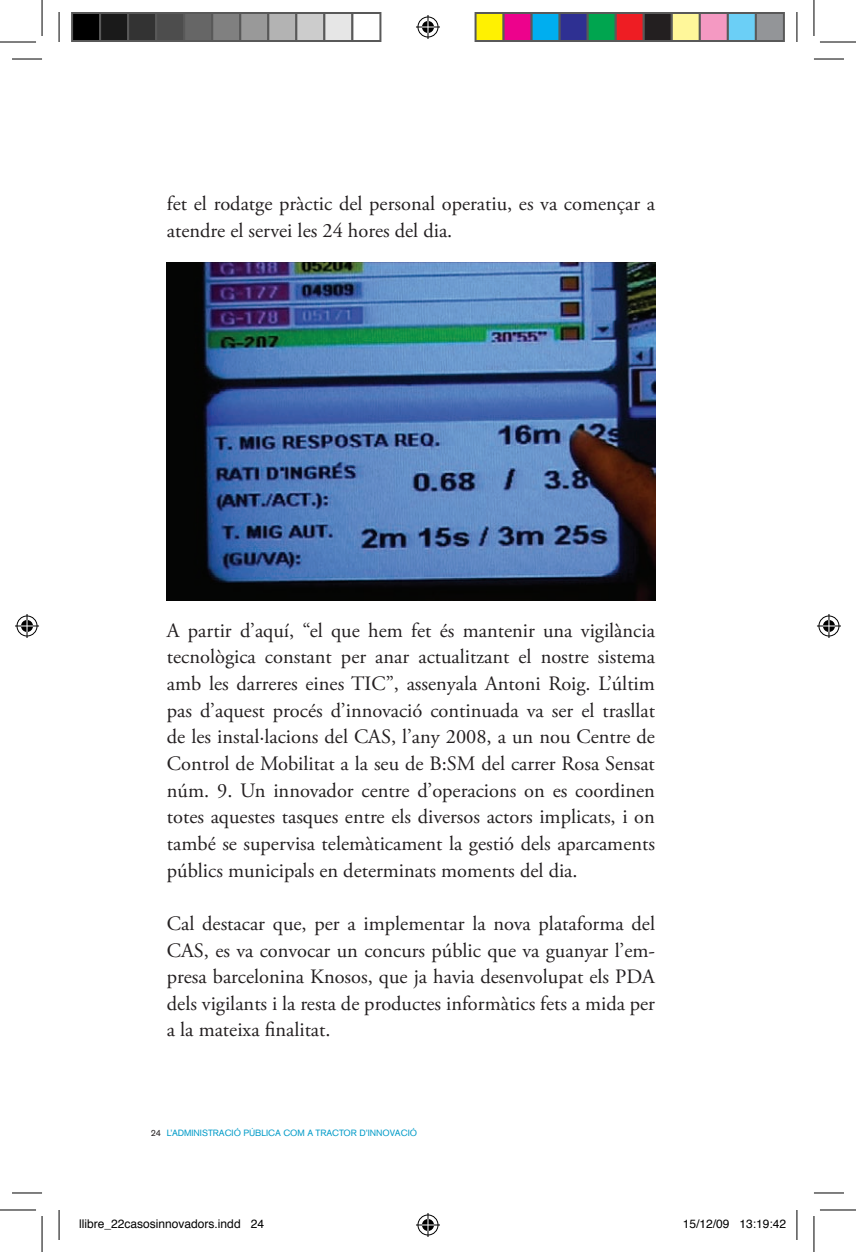
<style>
.page{position:relative;width:856px;height:1252px;background:#fff}
.page>*{position:absolute;margin:0;border:0;box-sizing:border-box;transform-origin:0 0}
.Body_Text{font:20.4px/26.6px "Adobe Garamond Pro";color:#231f20;text-align:justify}
.t1{font:12px "Helvetica";color:#000}
.t2{font:9px "Akzidenz Grotesk BQ";color:#009bc8}
.s1{color:#231f20}
</style>
<div class="page">
<img style="left:167px;top:263px;width:487px;height:337px">
<hr style="left:12px;top:59px;width:30px;height:1px;background:#000">
<hr style="left:813px;top:59px;width:30px;height:1px;background:#000">
<hr style="left:12px;top:1193px;width:30px;height:1px;background:#000">
<hr style="left:813px;top:1193px;width:30px;height:1px;background:#000">
<hr style="left:59px;top:12px;width:1px;height:30px;background:#000">
<hr style="left:59px;top:1210px;width:1px;height:30px;background:#000">
<hr style="left:796px;top:12px;width:1px;height:30px;background:#000">
<hr style="left:796px;top:1210px;width:1px;height:30px;background:#000">
<hr style="left:0;top:42px;width:36px;height:1px;background:#000">
<hr style="left:819px;top:42px;width:36px;height:1px;background:#000">
<hr style="left:0;top:1210px;width:36px;height:1px;background:#000">
<hr style="left:819px;top:1210px;width:36px;height:1px;background:#000">
<hr style="left:42px;top:0;width:1px;height:36px;background:#000">
<hr style="left:42px;top:1216px;width:1px;height:36px;background:#000">
<hr style="left:813px;top:0;width:1px;height:36px;background:#000">
<hr style="left:813px;top:1216px;width:1px;height:36px;background:#000">
<svg style="left:416px;top:15px;width:24px;height:24px"></svg>
<svg style="left:416px;top:1213px;width:24px;height:24px"></svg>
<svg style="left:15px;top:614px;width:24px;height:24px"></svg>
<svg style="left:817px;top:614px;width:23px;height:24px"></svg>
<div style="left:72px;top:13px;width:28px;height:28px;background:#000"></div>
<div style="left:71px;top:12px;width:30px;height:30px;border:2px solid #595959"></div>
<div style="left:100px;top:13px;width:28px;height:28px;background:#1a1a1a"></div>
<div style="left:99px;top:12px;width:30px;height:30px;border:2px solid #595959"></div>
<div style="left:128px;top:13px;width:28px;height:28px;background:#333"></div>
<div style="left:127px;top:12px;width:30px;height:30px;border:2px solid #595959"></div>
<div style="left:156px;top:13px;width:28px;height:28px;background:#4d4d4d"></div>
<div style="left:155px;top:12px;width:30px;height:30px;border:2px solid #595959"></div>
<div style="left:184px;top:13px;width:28px;height:28px;background:#666"></div>
<div style="left:183px;top:12px;width:30px;height:30px;border:2px solid #595959"></div>
<div style="left:212px;top:13px;width:28px;height:28px;background:#808080"></div>
<div style="left:211px;top:12px;width:30px;height:30px;border:2px solid #595959"></div>
<div style="left:240px;top:13px;width:28px;height:28px;background:#999"></div>
<div style="left:239px;top:12px;width:30px;height:30px;border:2px solid #595959"></div>
<div style="left:268px;top:13px;width:28px;height:28px;background:#b3b3b3"></div>
<div style="left:267px;top:12px;width:30px;height:30px;border:2px solid #595959"></div>
<div style="left:296px;top:13px;width:28px;height:28px;background:#ccc"></div>
<div style="left:295px;top:12px;width:30px;height:30px;border:2px solid #595959"></div>
<div style="left:324px;top:13px;width:28px;height:28px;background:#e6e6e6"></div>
<div style="left:323px;top:12px;width:30px;height:30px;border:2px solid #595959"></div>
<div style="left:351px;top:12px;width:30px;height:30px;border:2px solid #595959"></div>
<div style="left:475px;top:13px;width:28px;height:28px;background:#fff101"></div>
<div style="left:474px;top:12px;width:30px;height:30px;border:2px solid #595959"></div>
<div style="left:503px;top:13px;width:28px;height:28px;background:#ed028c"></div>
<div style="left:502px;top:12px;width:30px;height:30px;border:2px solid #595959"></div>
<div style="left:531px;top:13px;width:28px;height:28px;background:#00aeef"></div>
<div style="left:530px;top:12px;width:30px;height:30px;border:2px solid #595959"></div>
<div style="left:559px;top:13px;width:28px;height:28px;background:#2e3092"></div>
<div style="left:558px;top:12px;width:30px;height:30px;border:2px solid #595959"></div>
<div style="left:587px;top:13px;width:28px;height:28px;background:#00a54f"></div>
<div style="left:586px;top:12px;width:30px;height:30px;border:2px solid #595959"></div>
<div style="left:615px;top:13px;width:28px;height:28px;background:#ee1d23"></div>
<div style="left:614px;top:12px;width:30px;height:30px;border:2px solid #595959"></div>
<div style="left:643px;top:13px;width:28px;height:28px;background:#231f20"></div>
<div style="left:642px;top:12px;width:30px;height:30px;border:2px solid #595959"></div>
<div style="left:671px;top:13px;width:28px;height:28px;background:#fff79a"></div>
<div style="left:670px;top:12px;width:30px;height:30px;border:2px solid #595959"></div>
<div style="left:699px;top:13px;width:28px;height:28px;background:#f499c2"></div>
<div style="left:698px;top:12px;width:30px;height:30px;border:2px solid #595959"></div>
<div style="left:727px;top:13px;width:28px;height:28px;background:#6bcff6"></div>
<div style="left:726px;top:12px;width:30px;height:30px;border:2px solid #595959"></div>
<div style="left:755px;top:13px;width:28px;height:28px;background:#939598"></div>
<div style="left:754px;top:12px;width:30px;height:30px;border:2px solid #595959"></div>
<p class="Body_Text" style="left:167px;top:191px;width:489px">fet el rodatge pràctic del personal operatiu, es va començar a atendre el servei les 24 hores del dia.</p>
<p class="Body_Text" style="left:167px;top:618px;width:489px">A partir d’aquí, “el que hem fet és mantenir una vigilància tecnològica constant per anar actualitzant el nostre sistema amb les darreres eines TIC”, assenyala Antoni Roig. L’últim pas d’aquest procés d’innovació continuada va ser el trasllat de les instal·lacions del CAS, l’any 2008, a un nou Centre de Control de Mobilitat a la seu de B:SM del carrer Rosa Sensat núm. 9. Un innovador centre d’operacions on es coordinen totes aquestes tasques entre els diversos actors implicats, i on també se supervisa telemàticament la gestió dels aparcaments públics municipals en determinats moments del dia.</p>
<p class="Body_Text" style="left:167px;top:911px;width:489px">Cal destacar que, per a implementar la nova plataforma del CAS, es va convocar un concurs públic que va guanyar l’em&shy;presa barcelonina Knosos, que ja havia desenvolupat els PDA dels vigilants i la resta de productes informàtics fets a mida per a la mateixa finalitat.</p>
<p class="t2" style="left:151px;top:1127px;width:268px"><span class="s1">24</span> L’ADMINISTRACIÓ PÚBLICA COM A TRACTOR D’INNOVACIÓ</p>
<p class="t1" style="left:79px;top:1213px;width:186px">llibre_22casosinnovadors.indd 24</p>
<p class="t1" style="left:682px;top:1213px;width:105px">15/12/09 13:19:42</p>
</div>
